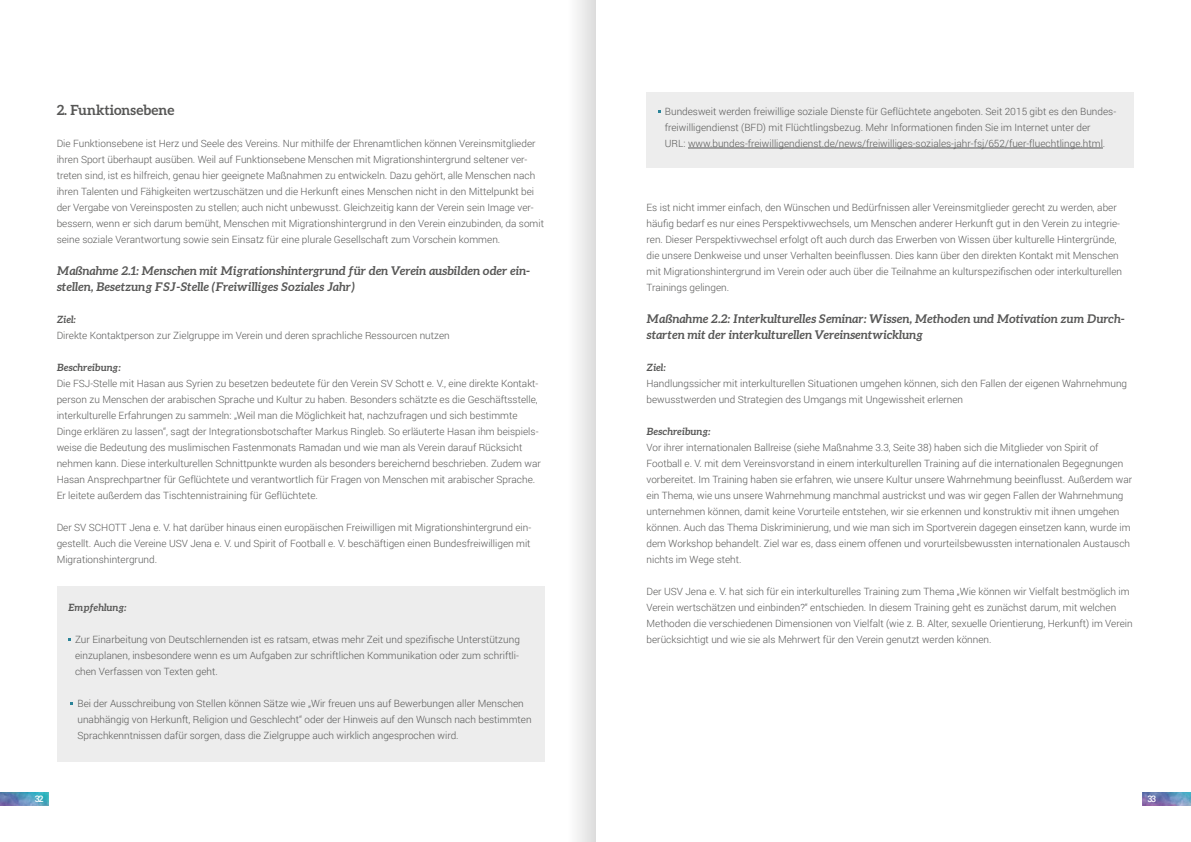
<style>
.page{position:relative;width:1191px;height:842px;background:#fff}
.page>*{position:absolute;margin:0;border:0;box-sizing:border-box;transform-origin:0 0}
.t1{font:700 14px "Aleo";color:#575756}
.t2{font:italic 700 12px/16px "Aleo";letter-spacing:-.005em;color:#575756}
.t3{font:300 10px/16px "Roboto";color:#575756}
.t4{font:italic 700 10px "Aleo";color:#575756}
.t5{font:500 9px "Roboto";color:#fff}
</style>
<div class="page">
<img style="left:1142px;top:792px;width:49px;height:14px">
<img style="left:0;top:792px;width:48px;height:14px">
<div style="left:57px;top:586px;width:487px;height:175px;background:#ededed"></div>
<div style="left:646px;top:92px;width:488px;height:75px;background:#ededed"></div>
<hr style="left:688px;top:148px;width:415px;height:1px;background:#575756">
<svg style="left:576px;top:0;width:19px;height:842px"></svg>
<h1 class="t1" style="left:57px;top:102px;width:119px">2. Funktionsebene</h1>
<p class="t3" style="left:57px;top:135px;width:489px">Die Funktionsebene ist Herz und Seele des Vereins. Nur mithilfe der Ehrenamtlichen können Vereinsmitglieder ihren Sport überhaupt ausüben. Weil auf Funktionsebene Menschen mit Migrationshintergrund seltener ver&shy;treten sind, ist es hilfreich, genau hier geeignete Maßnahmen zu entwickeln. Dazu gehört, alle Menschen nach ihren Talenten und Fähigkeiten wertzuschätzen und die Herkunft eines Menschen nicht in den Mittelpunkt bei der Vergabe von Vereinsposten zu stellen; auch nicht unbewusst. Gleichzeitig kann der Verein sein Image ver&shy;bessern, wenn er sich darum bemüht, Menschen mit Migrationshintergrund in den Verein einzubinden, da somit seine soziale Verantwortung sowie sein Einsatz für eine plurale Gesellschaft zum Vorschein kommen.</p>
<p class="t2" style="left:57px;top:263px;width:475px">Maßnahme 2.1: Menschen mit Migrationshintergrund für den Verein ausbilden oder ein&shy;stellen, Besetzung FSJ-Stelle (Freiwilliges Soziales Jahr)</p>
<p class="t4" style="left:57px;top:314px;width:21px">Ziel:</p>
<p class="t3" style="left:57px;top:327px;width:394px">Direkte Kontaktperson zur Zielgruppe im Verein und deren sprachliche Ressourcen nutzen</p>
<p class="t4" style="left:57px;top:362px;width:66px">Beschreibung:</p>
<p class="t3" style="left:57px;top:375px;width:485px">Die FSJ-Stelle mit Hasan aus Syrien zu besetzen bedeutete für den Verein SV Schott e. V., eine direkte Kontakt&shy;person zu Menschen der arabischen Sprache und Kultur zu haben. Besonders schätzte es die Geschäftsstelle, interkulturelle Erfahrungen zu sammeln: „Weil man die Möglichkeit hat, nachzufragen und sich bestimmte Dinge erklären zu lassen“, sagt der Integrationsbotschafter Markus Ringleb. So erläuterte Hasan ihm beispiels&shy;weise die Bedeutung des muslimischen Fastenmonats Ramadan und wie man als Verein darauf Rücksicht nehmen kann. Diese interkulturellen Schnittpunkte wurden als besonders bereichernd beschrieben. Zudem war Hasan Ansprechpartner für Geflüchtete und verantwortlich für Fragen von Menschen mit arabischer Sprache.<br>Er leitete außerdem das Tischtennistraining für Geflüchtete.</p>
<p class="t3" style="left:57px;top:519px;width:476px;text-align:justify">Der SV SCHOTT Jena e. V. hat darüber hinaus einen europäischen Freiwilligen mit Migrationshintergrund ein&shy;gestellt. Auch die Vereine USV Jena e. V. und Spirit of Football e. V. beschäftigen einen Bundesfreiwilligen mit Migrationshintergrund.</p>
<p class="t4" style="left:68px;top:602px;width:60px">Empfehlung:</p>
<p class="t3" style="left:75px;top:631px;width:446px;text-align:justify">Zur Einarbeitung von Deutschlernenden ist es ratsam, etwas mehr Zeit und spezifische Unterstützung einzuplanen, insbesondere wenn es um Aufgaben zur schriftlichen Kommunikation oder zum schriftli&shy;chen Verfassen von Texten geht.</p>
<p class="t3" style="left:77px;top:695px;width:456px">Bei der Ausschreibung von Stellen können Sätze wie „Wir freuen uns auf Bewerbungen aller Menschen unabhängig von Herkunft, Religion und Geschlecht“ oder der Hinweis auf den Wunsch nach bestimmten<br>Sprachkenntnissen dafür sorgen, dass die Zielgruppe auch wirklich angesprochen wird.</p>
<p class="t3" style="left:665px;top:103px;width:453px">Bundesweit werden freiwillige soziale Dienste für Geflüchtete angeboten. Seit 2015 gibt es den Bundes&shy;freiwilligendienst (BFD) mit Flüchtlingsbezug. Mehr Informationen finden Sie im Internet unter der<br>URL: www.bundes-freiwilligendienst.de/news/freiwilliges-soziales-jahr-fsj/652/fuer-fluechtlinge.html.</p>
<p class="t3" style="left:646px;top:199px;width:477px">Es ist nicht immer einfach, den Wünschen und Bedürfnissen aller Vereinsmitglieder gerecht zu werden, aber häufig bedarf es nur eines Perspektivwechsels, um Menschen anderer Herkunft gut in den Verein zu integrie&shy;ren. Dieser Perspektivwechsel erfolgt oft auch durch das Erwerben von Wissen über kulturelle Hintergründe, die unsere Denkweise und unser Verhalten beeinflussen. Dies kann über den direkten Kontakt mit Menschen mit Migrationshintergrund im Verein oder auch über die Teilnahme an kulturspezifischen oder interkulturellen Trainings gelingen.</p>
<p class="t2" style="left:646px;top:311px;width:480px">Maßnahme 2.2: Interkulturelles Seminar: Wissen, Methoden und Motivation zum Durch&shy;starten mit der interkulturellen Vereinsentwicklung</p>
<p class="t4" style="left:646px;top:362px;width:21px">Ziel:</p>
<p class="t3" style="left:646px;top:375px;width:482px">Handlungssicher mit interkulturellen Situationen umgehen können, sich den Fallen der eigenen Wahrnehmung bewusstwerden und Strategien des Umgangs mit Ungewissheit erlernen</p>
<p class="t4" style="left:646px;top:426px;width:66px">Beschreibung:</p>
<p class="t3" style="left:646px;top:439px;width:487px">Vor ihrer internationalen Ballreise (siehe Maßnahme 3.3, Seite 38) haben sich die Mitglieder von Spirit of Football e. V. mit dem Vereinsvorstand in einem interkulturellen Training auf die internationalen Begegnungen vorbereitet. Im Training haben sie erfahren, wie unsere Kultur unsere Wahrnehmung beeinflusst. Außerdem war ein Thema, wie uns unsere Wahrnehmung manchmal austrickst und was wir gegen Fallen der Wahrnehmung unternehmen können, damit keine Vorurteile entstehen, wir sie erkennen und konstruktiv mit ihnen umgehen können. Auch das Thema Diskriminierung, und wie man sich im Sportverein dagegen einsetzen kann, wurde im dem Workshop behandelt. Ziel war es, dass einem offenen und vorurteilsbewussten internationalen Austausch nichts im Wege steht.</p>
<p class="t3" style="left:646px;top:583px;width:488px">Der USV Jena e. V. hat sich für ein interkulturelles Training zum Thema „Wie können wir Vielfalt bestmöglich im Verein wertschätzen und einbinden?“ entschieden. In diesem Training geht es zunächst darum, mit welchen Methoden die verschiedenen Dimensionen von Vielfalt (wie z. B. Alter, sexuelle Orientierung, Herkunft) im Verein berücksichtigt und wie sie als Mehrwert für den Verein genutzt werden können.</p>
<p class="t5" style="left:35px;top:793px;width:10px">32</p>
<p class="t5" style="left:1147px;top:793px;width:10px">33</p>
</div>
